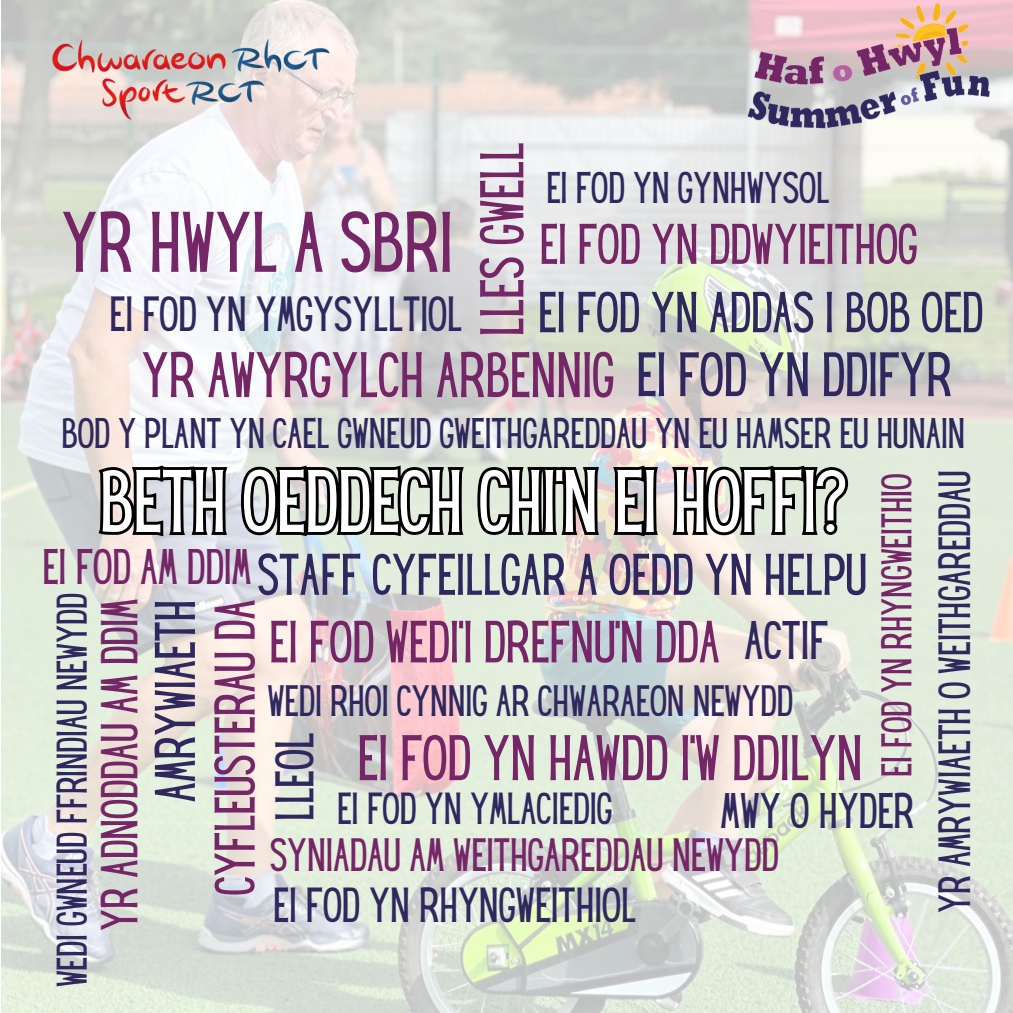
<style>
.page{position:relative;width:1013px;height:1013px;background:#fff}
.page>*{position:absolute;margin:0;border:0;box-sizing:border-box;transform-origin:0 0}
.t1{font:77.5px "Hey Gotcha";color:#fff}
.t2{font:75px "Hey Gotcha";color:#742666}
.t3{font:56.25px "Hey Gotcha";color:#742666}
.t4{font:56.12px "Hey Gotcha";color:#742666}
.t5{font:54px "Hey Gotcha";color:#742666}
.t6{font:52px "Hey Gotcha";color:#742666}
.t7{font:51.25px "Hey Gotcha";color:#2f285e}
.t8{font:50.5px "Hey Gotcha";color:#2f285e}
.t9{font:50px "Hey Gotcha";color:#742666}
.t10{font:50px "Hey Gotcha";color:#2f285e}
.t11{font:47.5px "Hey Gotcha";color:#2f285e}
.t12{font:45.38px "Hey Gotcha";color:#742666}
.t13{font:43.75px "Hey Gotcha";color:#742666}
.t14{font:43.75px "Hey Gotcha";color:#2f285e}
.t15{font:43.25px "Hey Gotcha";color:#2f285e}
.t16{font:43px "Hey Gotcha";color:#2f285e}
.t17{font:40.88px "Hey Gotcha";color:#742666}
.t18{font:39.38px "Hey Gotcha";color:#2f285e}
.t19{font:39.25px "Hey Gotcha";color:#2f285e}
.t20{font:38.75px "Hey Gotcha";color:#2f285e}
.t21{font:38.38px "Hey Gotcha";color:#2f285e}
.t22{font:37.5px "Hey Gotcha";color:#2f285e}
.t23{font:37.5px "Hey Gotcha";color:#742666}
.s1{font-size:54.62px;color:#2f285e}
.s2{color:rgb(0 0 0/0)}
</style>
<div class="page">
<img style="left:2px;top:0;width:1010px;height:1012px">
<img style="left:28px;top:31px;width:320px;height:99px">
<img style="left:742px;top:0;width:252px;height:130px">
<svg style="left:94px;top:450px;width:756px;height:99px;background:#898b86"></svg>
<p class="t2" style="left:61px;top:212px;width:388px">YR HWYL A SBRI</p>
<p class="t15" style="left:109px;top:296px;width:352px">EI FOD YN YMGYSYLLTIOL</p>
<p class="t5" style="left:480px;top:336px;width:192px;rotate:-90deg">LLES GWELL</p>
<p class="t20" style="left:546px;top:171px;width:283px">EI FOD YN GYNHWYSOL</p>
<p class="t9" style="left:539px;top:224px;width:378px">EI FOD YN DDWYIEITHOG</p>
<p class="t8" style="left:538px;top:292px;width:444px">EI FOD YN ADDAS I BOB OED</p>
<p class="t4" style="left:141px;top:352px;width:809px">YR AWYRGYLCH ARBENNIG <span class="s1">EI FOD YN DDIFYR</span></p>
<p class="t22" style="left:62px;top:418px;width:902px">BOD Y PLANT YN CAEL GWNEUD GWEITHGAREDDAU YN EU HAMSER EU HUNAIN</p>
<p class="t1" style="left:100px;top:470px;width:751px"><span class="s2">B</span>ETH OEDDECH CHI<span class="s2">'</span>N EI HOFFI<span class="s2">?</span></p>
<p class="t23" style="left:881px;top:776px;width:303px;rotate:-90deg">EI FOD YN RHYNGWEITHIO</p>
<p class="t13" style="left:42px;top:548px;width:209px">EI FOD AM DDIM</p>
<p class="t7" style="left:257px;top:554px;width:609px">STAFF CYFEILLGAR A OEDD YN HELPU</p>
<p class="t22" style="left:57px;top:987px;width:393px;rotate:-90deg">WEDI GWNEUD FFRINDIAU NEWYDD</p>
<p class="t12" style="left:101px;top:931px;width:333px;rotate:-90deg">YR ADNODDAU AM DDIM</p>
<p class="t9" style="left:214px;top:895px;width:296px;rotate:-90deg">CYFLEUSTERAU DA</p>
<p class="t10" style="left:155px;top:802px;width:201px;rotate:-90deg">AMRYWIAETH</p>
<p class="t6" style="left:269px;top:620px;width:450px">EI FOD WEDI'I DREFNU'N DDA</p>
<p class="t11" style="left:744px;top:621px;width:83px">ACTIF</p>
<p class="t21" style="left:267px;top:685px;width:525px">WEDI RHOI CYNNIG AR CHWARAEON NEWYDD</p>
<p class="t11" style="left:275px;top:820px;width:87px;rotate:-90deg">LLEOL</p>
<p class="t3" style="left:357px;top:735px;width:502px">EI FOD YN HAWDD I'W DDILYN</p>
<p class="t19" style="left:337px;top:792px;width:275px">EI FOD YN YMLACIEDIG</p>
<p class="t14" style="left:720px;top:793px;width:193px">MWY O HYDER</p>
<p class="t17" style="left:270px;top:838px;width:508px">SYNIADAU AM WEITHGAREDDAU NEWYDD</p>
<p class="t16" style="left:273px;top:887px;width:362px">EI FOD YN RHYNGWEITHIOL</p>
<p class="t18" style="left:938px;top:913px;width:443px;rotate:-90deg">YR AMRYWIAETH O WEITHGAREDDAU</p>
</div>
